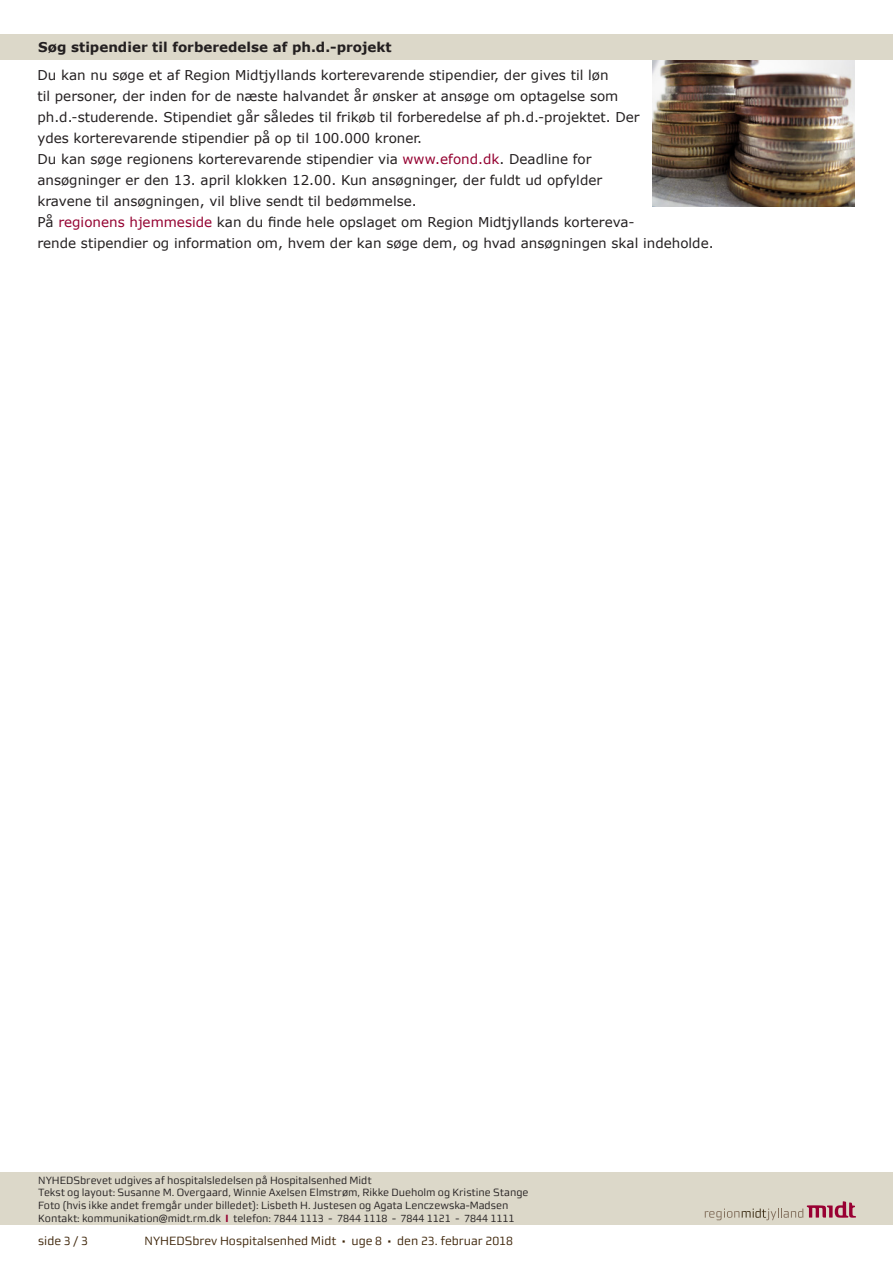
<style>
.page{position:relative;width:893px;height:1263px;background:#fff}
.page>*{position:absolute;margin:0;border:0;box-sizing:border-box;transform-origin:0 0}
.brod{font:13.5px/21px "Verdana";color:#231f20}
.overskrift{font:700 13.5px "Verdana";color:#231f20}
.t1{font:12px "midtsans";color:#3d2408}
.t2{font:10.5px/12.6px "midtsans";color:#231f20}
.s1{color:#940130}
.s2{font-weight:700;color:#940130}
</style>
<div class="page">
<div style="left:0;top:1172px;width:893px;height:53px;background:#dcd8c9"></div>
<svg style="left:705px;top:1201px;width:151px;height:19px"></svg>
<img style="left:652px;top:60px;width:203px;height:147px">
<div style="left:0;top:34px;width:893px;height:26px;background:#dcd8c9"></div>
<p class="overskrift" style="left:38px;top:38px;width:355px">Søg stipendier til forberedelse af ph.d.-projekt</p>
<p class="brod" style="left:37px;top:65px;width:604px">Du kan nu søge et af Region Midtjyllands korterevarende stipendier, der gives til løn<br>til personer, der inden for de næste halvandet år ønsker at ansøge om optagelse som ph.d.-studerende. Stipendiet går således til frikøb til forberedelse af ph.d.-projektet. Der ydes korterevarende stipendier på op til 100.000 kroner.</p>
<p class="brod" style="left:37px;top:149px;width:556px">Du kan søge regionens korterevarende stipendier via <span class="s1">www.efond.dk</span>. Deadline for</p>
<p class="brod" style="left:37px;top:170px;width:566px">ansøgninger er den 13. april klokken 12.00. Kun ansøgninger, der fuldt ud opfylder</p>
<p class="brod" style="left:37px;top:191px;width:381px">kravene til ansøgningen, vil blive sendt til bedømmelse.</p>
<p class="brod" style="left:37px;top:212px;width:678px">På <span class="s1">regionens hjemmeside</span> kan du finde hele opslaget om Region Midtjyllands kortereva-<br>rende stipendier og information om, hvem der kan søge dem, og hvad ansøgningen skal indeholde.</p>
<p class="t2" style="left:38px;top:1174px;width:492px">NYHEDSbrevet udgives af hospitalsledelsen på Hospitalsenhed Midt<br>Tekst og layout: Susanne M. Overgaard, Winnie Axelsen Elmstrøm, Rikke Dueholm og Kristine Stange Foto (hvis ikke andet fremgår under billedet): Lisbeth H. Justesen og Agata Lenczewska-Madsen Kontakt: kommunikation@midt.rm.dk <span class="s2">I</span> telefon: 7844 1113 - 7844 1118 - 7844 1121 - 7844 1111</p>
<p class="t1" style="left:145px;top:1234px;width:370px">NYHEDSbrev Hospitalsenhed Midt • uge 8 • den 23. februar 2018</p>
<p class="t1" style="left:38px;top:1234px;width:51px">side 3 / 3</p>
</div>
